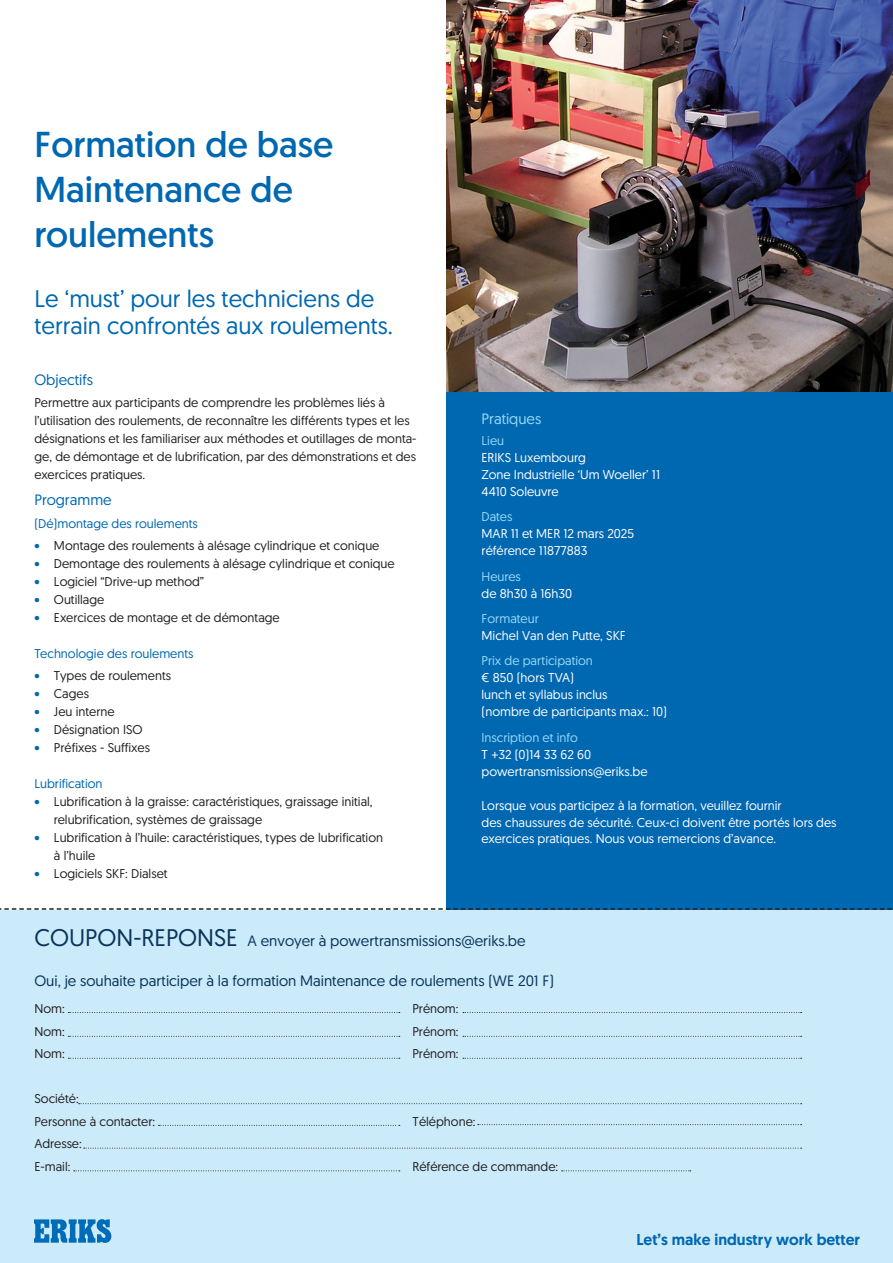
<style>
.page{position:relative;width:893px;height:1263px;background:#fff}
.page>*{position:absolute;margin:0;border:0;box-sizing:border-box;transform-origin:0 0}
.t1{font:36px/45px "Geomanist";color:#0067b1}
.t2{font:24px/27px "Geomanist";color:#0067b1}
.t3{font:500 15.75px "Geomanist";color:#0067b1}
.t4{font:15px "Geomanist";color:#093358}
.t5{font:15px "Geomanist";color:#0067b1}
.t6{font:15px "Geomanist";color:#97daf8}
.t7{font:12.75px/18px "Geomanist";color:#231f20}
.t8{font:12.75px/17px "Geomanist";color:#fff}
.t9{font:12.75px "Geomanist";color:#0067b1}
.s1{color:#0067b1}
.s2{color:#97daf8}
.s3{font-style:inherit}
.s4{font-size:24px}
</style>
<div class="page">
<div style="left:0;top:910px;width:892px;height:353px;background:#cbebfb"></div>
<div style="left:446px;top:121px;width:447px;height:789px;background:#0067b1"></div>
<img style="left:446px;top:0;width:447px;height:392px">
<svg style="left:0;top:908px;width:892px;height:2px"></svg>
<svg style="left:68px;top:1012px;width:332px;height:1px"></svg>
<svg style="left:68px;top:1036px;width:332px;height:1px"></svg>
<svg style="left:68px;top:1058px;width:332px;height:1px"></svg>
<svg style="left:79px;top:1103px;width:723px;height:1px"></svg>
<svg style="left:159px;top:1125px;width:241px;height:1px"></svg>
<svg style="left:84px;top:1148px;width:718px;height:1px"></svg>
<svg style="left:74px;top:1170px;width:326px;height:1px"></svg>
<svg style="left:463px;top:1012px;width:339px;height:1px"></svg>
<svg style="left:463px;top:1036px;width:339px;height:1px"></svg>
<svg style="left:463px;top:1058px;width:339px;height:1px"></svg>
<svg style="left:478px;top:1124px;width:324px;height:1px"></svg>
<svg style="left:562px;top:1170px;width:129px;height:1px"></svg>
<svg style="left:34px;top:1219px;width:77px;height:24px"></svg>
<p class="t1" style="left:34px;top:121px;width:300px">Formation de base<br>Maintenance de roulements</p>
<p class="t2" style="left:34px;top:285px;width:360px">Le ‘must’ pour les techniciens de terrain confrontés aux roulements.</p>
<p class="t5" style="left:34px;top:370px;width:60px">Objectifs</p>
<p class="t7" style="left:34px;top:393px;width:384px">Permettre aux participants de comprendre les problèmes liés à l’utilisation des roulements, de reconnaître les différents types et les désignations et les familiariser aux méthodes et outillages de monta&shy;ge, de démontage et de lubrification, par des démonstrations et des exercices pratiques.</p>
<p class="t5" style="left:34px;top:490px;width:79px">Programme</p>
<p class="t9" style="left:34px;top:515px;width:165px">(Dé)montage des roulements</p>
<p class="t7" style="left:34px;top:536px;width:347px"><span class="s1">•</span> Montage des roulements à alésage cylindrique et conique</p>
<p class="t7" style="left:34px;top:554px;width:362px"><span class="s1">•</span> Demontage des roulements à alésage cylindrique et conique</p>
<p class="t7" style="left:34px;top:572px;width:171px"><span class="s1">•</span> Logiciel “Drive-up method”</p>
<p class="t7" style="left:34px;top:590px;width:71px"><span class="s1">•</span> Outillage</p>
<p class="t7" style="left:34px;top:608px;width:247px"><span class="s1">•</span> Exercices de montage et de démontage</p>
<p class="t9" style="left:34px;top:645px;width:161px">Technologie des roulements</p>
<p class="t7" style="left:34px;top:666px;width:138px"><span class="s1">•</span> Types de roulements</p>
<p class="t7" style="left:34px;top:684px;width:56px"><span class="s1">•</span> Cages</p>
<p class="t7" style="left:34px;top:702px;width:82px"><span class="s1">•</span> Jeu interne</p>
<p class="t7" style="left:34px;top:720px;width:110px"><span class="s1">•</span> Désignation ISO</p>
<p class="t7" style="left:34px;top:738px;width:117px"><span class="s1">•</span> Préfixes - Suffixes</p>
<p class="t9" style="left:34px;top:775px;width:70px">Lubrification</p>
<p class="t7" style="left:54px;top:792px;width:320px;text-indent:-19px"><span class="s1">•</span> Lubrification à la graisse: caractéristiques, graissage initial, relubrification, systèmes de graissage</p>
<p class="t7" style="left:54px;top:828px;width:331px;text-indent:-19px"><span class="s1">•</span> Lubrification à l’huile: caractéristiques, types de lubrification à l’huile</p>
<p class="t7" style="left:34px;top:864px;width:135px"><span class="s1">•</span> Logiciels SKF: Dialset</p>
<p class="t6" style="left:482px;top:409px;width:61px">Pratiques</p>
<p class="t8" style="left:482px;top:432px;width:180px"><span class="s2">Lieu<br></span>ERIKS Luxembourg<br>Zone Industrielle ‘Um Woeller’ 11<br>4410 Soleuvre</p>
<p class="t8" style="left:482px;top:508px;width:154px"><span class="s2">Dates<br></span>MAR 1<span class="s3">1</span> et MER 1<span class="s3">2</span> mars 202<span class="s3">5 </span>référence 11877883</p>
<p class="t8" style="left:482px;top:567px;width:92px"><span class="s2">Heures<br></span>de 8h30 à 16h30</p>
<p class="t8" style="left:482px;top:610px;width:146px"><span class="s2">Formateur<br></span>Michel Van den Putte<span class="s3">, SKF</span></p>
<p class="t8" style="left:482px;top:652px;width:187px"><span class="s2">Prix de participation<br></span>€ 850 (hors TVA)<br>lunch et syllabus inclus<br>(nombre de participants max.: 10)</p>
<p class="t8" style="left:482px;top:728px;width:167px"><span class="s2">Inscription et info<br></span>T +32 (0)14 33 62 60 powertransmissions@eriks.be</p>
<p class="t8" style="left:482px;top:796px;width:357px">Lorsque vous participez à la formation, veuillez fournir<br>des chaussures de sécurité. Ceux-ci doivent être portés lors des exercices pratiques. Nous vous remercions d’avance.</p>
<p class="t4" style="left:34px;top:931px;width:493px"><span class="s4">COUPON-REPONSE</span> A envoyer à powertransmissions@eriks.be</p>
<p class="t4" style="left:34px;top:971px;width:521px">Oui, je souhaite participer à la formation Maintenance de roulements (WE 201 F)</p>
<p class="t7" style="left:34px;top:999px;width:32px">Nom:</p>
<p class="t7" style="left:412px;top:999px;width:48px">Prénom:</p>
<p class="t7" style="left:34px;top:1022px;width:32px">Nom:</p>
<p class="t7" style="left:412px;top:1022px;width:48px">Prénom:</p>
<p class="t7" style="left:34px;top:1044px;width:32px">Nom:</p>
<p class="t7" style="left:412px;top:1044px;width:48px">Prénom:</p>
<p class="t7" style="left:34px;top:1089px;width:46px">Société:</p>
<p class="t7" style="left:34px;top:1112px;width:122px">Personne à contacter:</p>
<p class="t7" style="left:412px;top:1112px;width:65px">Téléphone:</p>
<p class="t7" style="left:34px;top:1134px;width:49px">Adresse:</p>
<p class="t7" style="left:34px;top:1157px;width:37px">E-mail:</p>
<p class="t7" style="left:412px;top:1157px;width:147px">Référence de commande:</p>
<p class="t3" style="left:636px;top:1229px;width:225px">Let’s make industry work better</p>
</div>
